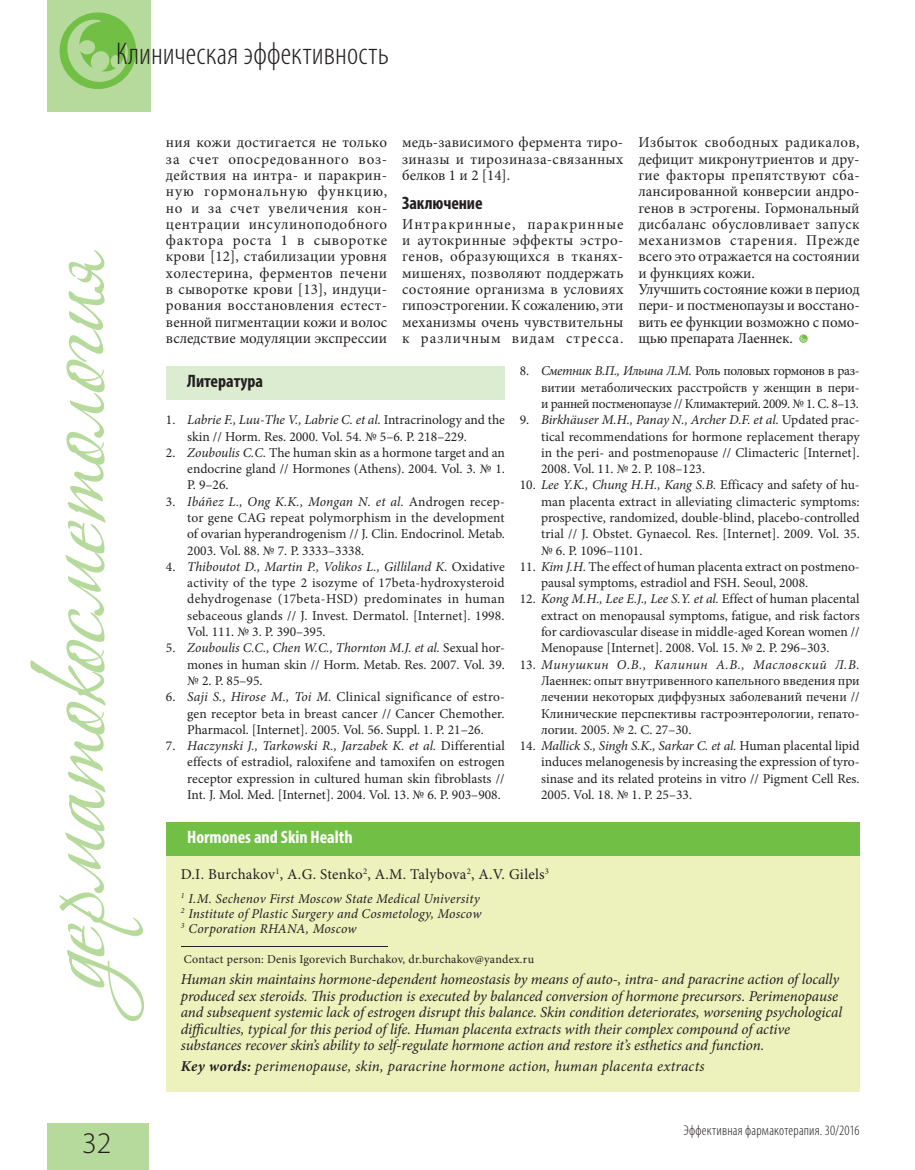
<style>
.page{position:relative;width:915px;height:1170px;background:#fff}
.page>*{position:absolute;margin:0;border:0;box-sizing:border-box;transform-origin:0 0}
.t1{font:121.05px "Vera Crouz";color:#b6da9b}
.t2{font:300 condensed 31.5px "Myriad Pro";letter-spacing:.01em;color:#231f20}
.t3{font:300 30px "Myriad Pro";color:#231f20}
.t4{font:700 condensed 18px "Myriad Pro";color:#fff}
.t5{font:700 condensed 18px "Myriad Pro";letter-spacing:-.005em;color:#231f20}
.t6{font:15px/16.4px "Minion Pro";letter-spacing:.01em;color:#231f20;text-align:justify}
.t7{font:italic 15px/16.5px "Minion Pro";letter-spacing:-.005em;color:#231f20}
.t8{font:italic 15px "Minion Pro";letter-spacing:.015em;color:#231f20}
.t9{font:300 condensed 14.25px "Myriad Pro";letter-spacing:.015em;color:#231f20}
.t10{font:13.5px/16.4px "Minion Pro";color:#231f20;text-align:justify}
.t11{font:italic 13.5px/15px "Minion Pro";letter-spacing:.01em;color:#231f20}
.t12{font:12px "Minion Pro";letter-spacing:.015em;color:#231f20}
.s1{font-style:italic}
.s2{font-weight:700}
</style>
<div class="page">
<div style="left:47px;top:0;width:103px;height:111px;background:#b6da9b"></div>
<div style="left:47px;top:1123px;width:101px;height:46px;background:#b6da9b"></div>
<div style="left:60px;top:12px;width:76px;height:77px;background:#71bf44;border-radius:50%"></div>
<svg style="left:66px;top:20px;width:63px;height:63px"></svg>
<div style="left:166px;top:366px;width:338px;height:33px;background:#dcecd0"></div>
<div style="left:166px;top:822px;width:693px;height:269px;background:#edf2bc"></div>
<div style="left:166px;top:822px;width:693px;height:33px;background:#71bf44"></div>
<hr style="left:181px;top:945px;width:206px;height:1px;background:#231f20">
<svg style="left:799px;top:334px;width:8px;height:9px"></svg>
<svg style="left:799px;top:335px;width:7px;height:7px"></svg>
<h2 class="t2" style="left:116px;top:35px;width:274px">Клиническая эффективность</h2>
<h1 class="t1" style="left:10px;top:988px;width:739px;rotate:-90deg">дерматокосметология</h1>
<h3 class="t3" style="left:82px;top:1125px;width:31px">32</h3>
<p class="t6" style="left:166px;top:135px;width:223px">ния кожи достигается не только за счет опосредованного воз&shy;действия на интра- и паракрин&shy;ную гормональную функцию, но и за счет увеличения кон&shy;центрации инсулиноподобного фактора роста 1 в сыворотке крови [12], стабилизации уровня холестерина, ферментов печени в сыворотке крови [13], индуци&shy;рования восстановления естест&shy;венной пигментации кожи и волос вследствие модуляции экспрессии</p>
<p class="t6" style="left:402px;top:135px;width:222px">медь-зависимого фермента тиро&shy;зиназы и тирозиназа-связанных белков 1 и 2 [14].</p>
<h3 class="t5" style="left:402px;top:192px;width:82px">Заключение</h3>
<p class="t6" style="left:402px;top:216px;width:223px">Интракрин ные, паракринные и аутокринные эффекты эстро&shy;генов, образующихся в тканях&shy;мишенях, позволяют поддержать состояние организма в условиях гипоэстрогении. К сожалению, эти механизмы очень чувствительны к различным видам стресса.</p>
<p class="t6" style="left:638px;top:134px;width:223px;text-align:left">Избыток свободных радикалов, дефицит микронутриентов и дру&shy;гие факторы препятствуют сба&shy;лансированной конверсии андро&shy;генов в эстрогены. Гормональный дисбаланс обусловливает запуск механизмов старения. Прежде всего это отражается на состоянии и функциях кожи.<br>Улучшить состояние кожи в период пери- и постменопаузы и восстано&shy;вить ее функции возможно с помо&shy;щью препарата Лаеннек.</p>
<h3 class="t5" style="left:187px;top:369px;width:77px">Литература</h3>
<p class="t10" style="left:187px;top:412px;width:319px;text-indent:-21px">1. <span class="s1">Labrie F., Luu-The V., Labrie C. et al.</span> Intracrinology and the skin // Horm. Res. 2000. Vol. 54. № 5–6. P. 218–229.</p>
<p class="t10" style="left:187px;top:444px;width:319px;text-indent:-21px">2. <span class="s1">Zouboulis C.C.</span> The human skin as a hormone target and an endocrine gland // Hormones (Athens). 2004. Vol. 3. № 1.<br>P. 9–26.</p>
<p class="t10" style="left:187px;top:493px;width:319px;text-indent:-21px">3. <span class="s1">Ibáñez L., Ong K.K., Mongan N. et al.</span> Androgen recep&shy;tor gene CAG repeat polymorphism in the development of ovarian hyperandrogenism // J. Clin. Endocrinol. Metab.<br>2003. Vol. 88. № 7. P. 3333–3338.</p>
<p class="t10" style="left:187px;top:558px;width:319px;text-indent:-21px">4. <span class="s1">Thiboutot D., Martin P., Volikos L., Gilliland K.</span> Oxidative activity of the type 2 isozyme of 17beta-hydroxysteroid dehydrogenase (17beta-HSD) predominates in human sebaceous glands // J. Invest. Dermatol. [Internet]. 1998.<br>Vol. 111. № 3. P. 390–395.</p>
<p class="t10" style="left:187px;top:640px;width:319px;text-indent:-21px">5. <span class="s1">Zouboulis C.C., Chen W.C., Thornton M.J. et al.</span> Sexual hor&shy;mones in human skin // Horm. Metab. Res. 2007. Vol. 39. № 2. P. 85–95.</p>
<p class="t10" style="left:187px;top:688px;width:319px;text-indent:-21px">6. <span class="s1">Saji S., Hirose M., Toi M.</span> Clinical significance of estro&shy;gen receptor beta in breast cancer // Cancer Chemother.<br>Pharmacol. [Internet]. 2005. Vol. 56. Suppl. 1. P. 21–26.</p>
<p class="t10" style="left:187px;top:737px;width:319px;text-indent:-21px">7. <span class="s1">Haczynski J., Tarkowski R., Jarzabek K. et al.</span> Differential effects of estradiol, raloxifene and tamoxifen on estrogen receptor expression in cultured human skin fibroblasts // Int. J. Mol. Med. [Internet]. 2004. Vol. 13. № 6. P. 903–908.</p>
<p class="t10" style="left:541px;top:363px;width:320px;text-indent:-21px">8. <span class="s1">Сметник В.П., Ильина Л.М.</span> Роль половых гормонов в раз&shy;витии метаболических расстройств у женщин в пери&shy;и ранней постменопаузе // Климактерий. 2009. № 1. С. 8–13.</p>
<p class="t10" style="left:541px;top:412px;width:320px;text-indent:-21px">9. <span class="s1">Birkhäuser M.H., Panay N., Archer D.F. et al.</span> Updated prac&shy;tical recommendations for hormone replacement therapy in the peri- and postmenopause // Climacteric [Internet].<br>2008. Vol. 11. № 2. P. 108–123.</p>
<p class="t10" style="left:541px;top:477px;width:320px;text-indent:-21px">10. <span class="s1">Lee Y.K., Chung H.H., Kang S.B.</span> Efficacy and safety of hu&shy;man placenta extract in alleviating climacteric symptoms: prospective, randomized, double-blind, placebo-controlled trial // J. Obstet. Gynaecol. Res. [Internet]. 2009. Vol. 35. № 6. P. 1096–1101.</p>
<p class="t10" style="left:541px;top:558px;width:320px;text-indent:-21px">11. <span class="s1">Kim J.H.</span> The effect of human placenta extract on postmeno&shy;pausal symptoms, estradiol and FSH. Seoul, 2008.</p>
<p class="t10" style="left:541px;top:591px;width:320px;text-indent:-21px">12. <span class="s1">Kong M.H., Lee E.J., Lee S.Y. et al.</span> Effect of human placental extract on menopausal symptoms, fatigue, and risk factors for cardiovascular disease in middle-aged Korean women // Menopause [Internet]. 2008. Vol. 15. № 2. P. 296–303.</p>
<p class="t10" style="left:541px;top:656px;width:320px;text-indent:-21px">13. <span class="s1">Минушкин О.В., Калинин А.В., Масловский Л.В.<br></span>Лаеннек: опыт внутривенного капельного введения при лечении некоторых диффузных заболеваний печени // Клинические перспективы гастроэнтерологии, гепато&shy;логии. 2005. № 2. С. 27–30.</p>
<p class="t10" style="left:541px;top:737px;width:320px;text-indent:-21px">14. <span class="s1">Mallick S., Singh S.K., Sarkar C. et al.</span> Human placental lipid induces melanogenesis by increasing the expression of tyro&shy;sinase and its related proteins in vitro // Pigment Cell Res.<br>2005. Vol. 18. № 1. P. 25–33.</p>
<h3 class="t4" style="left:187px;top:825px;width:167px">Hormones and Skin Health</h3>
<p class="t6" style="left:181px;top:866px;width:369px">D.I. Burchakov<sup>1</sup>, A.G. Stenko<sup>2</sup>, A.M. Talybova<sup>2</sup>, A.V. Gilels<sup>3</sup></p>
<p class="t11" style="left:181px;top:890px;width:302px"><sup>1</sup> I.M. Sechenov First Moscow State Medical University<br><sup>2</sup> Institute of Plastic Surgery and Cosmetology, Moscow<br><sup>3</sup> Corporation RHANA, Moscow</p>
<p class="t12" style="left:184px;top:951px;width:352px">Contact person: Denis Igorevich Burchakov, dr.burchakov@yandex.ru</p>
<p class="t7" style="left:181px;top:970px;width:662px">Human skin maintains hormone-dependent homeostasis by means of auto-, intra- and paracrine action of locally produced sex steroids. This production is executed by balanced conversion of hormone precursors. Perimenopause and subsequent systemic lack of estrogen disrupt this balance. Skin condition deteriorates, worsening psychological difficulties, typical for this period of life. Human placenta extracts with their complex compound of active substances recover skin’s ability to self-regulate hormone action and restore it’s esthetics and function.</p>
<p class="t8" style="left:181px;top:1055px;width:525px"><span class="s2">Key words:</span> perimenopause, skin, paracrine hormone action, human placenta extracts</p>
<p class="t9" style="left:683px;top:1121px;width:178px">Эффективная фармакотерапия. 30/2016</p>
</div>
